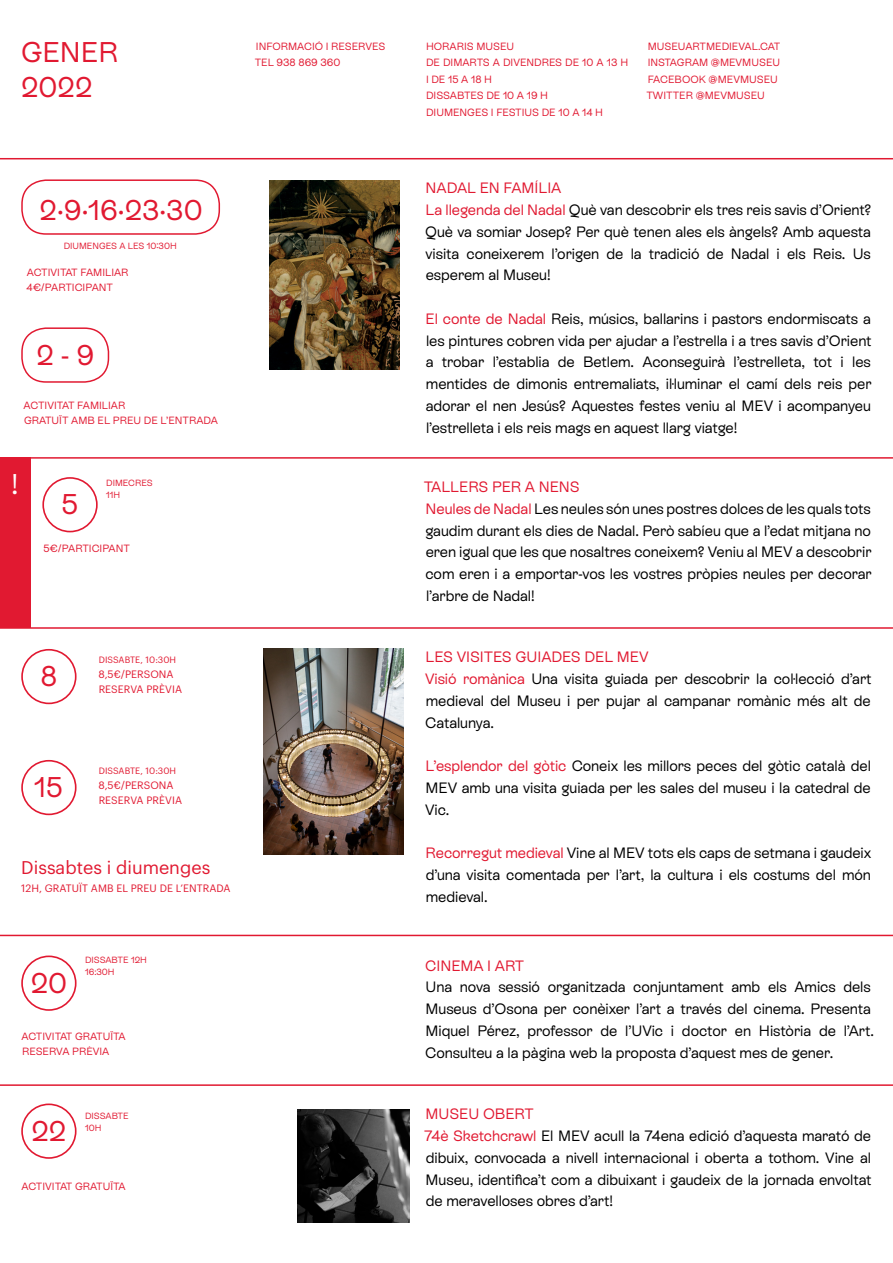
<style>
.page{position:relative;width:893px;height:1263px;background:#fff}
.page>*{position:absolute;margin:0;border:0;box-sizing:border-box;transform-origin:0 0}
.t1{font:28.5px/34.2px "Rebond Grotesque";color:#e11931}
.t2{font:28.5px "Rebond Grotesque";color:#fff}
.t3{font:18px "Graphik";color:#e11931}
.t4{font:15px/21.8px "Rebond Grotesque";letter-spacing:-.005em;color:#000}
.t5{font:15px "Rebond Grotesque";letter-spacing:-.005em;color:#e11931}
.t6{font:10.5px/16.5px "Rebond Grotesque";color:#e11931}
.t7{font:10.5px/15px "Graphik";letter-spacing:.005em;color:#e11931}
.t8{font:9px/12px "Rebond Grotesque";color:#e11931}
.t9{font:9px "Graphik";letter-spacing:.005em;color:#e11931}
.s1{color:#e11931}
</style>
<div class="page">
<div style="left:21px;top:327px;width:88px;height:56px;border:2px solid #e11931;border-radius:24px"></div>
<div style="left:42px;top:477px;width:56px;height:55px;border:2px solid #e11931;border-radius:50%"></div>
<div style="left:21px;top:1103px;width:56px;height:56px;border:2px solid #e11931;border-radius:50%"></div>
<hr style="left:0;top:158px;width:893px;height:1px;background:#e11931">
<hr style="left:0;top:457px;width:893px;height:2px;background:#e11931">
<hr style="left:0;top:627px;width:893px;height:2px;background:#e11931">
<hr style="left:0;top:1084px;width:893px;height:2px;background:#e11931">
<hr style="left:0;top:935px;width:893px;height:1px;background:#e11931">
<div style="left:0;top:457px;width:30px;height:171px;background:#e11931"></div>
<div style="left:21px;top:179px;width:199px;height:56px;border:2px solid #e11931;border-radius:24px"></div>
<img style="left:298px;top:1110px;width:112px;height:112px">
<img style="left:270px;top:180px;width:130px;height:189px">
<div style="left:21px;top:955px;width:56px;height:56px;border:2px solid #e11931;border-radius:50%"></div>
<div style="left:21px;top:649px;width:56px;height:55px;border:2px solid #e11931;border-radius:50%"></div>
<div style="left:21px;top:760px;width:56px;height:55px;border:2px solid #e11931;border-radius:50%"></div>
<img style="left:263px;top:648px;width:141px;height:206px">
<h1 class="t1" style="left:21px;top:34px;width:99px">GENER<br>2022</h1>
<p class="t6" style="left:255px;top:38px;width:132px">INFORMACIÓ I RESERVES<br>TEL 938 869 360</p>
<h1 class="t1" style="left:40px;top:192px;width:165px">2·9·16·23·30</h1>
<p class="t8" style="left:64px;top:239px;width:114px">DIUMENGES A LES 10:30H</p>
<p class="t6" style="left:26px;top:265px;width:104px;line-height:15px">ACTIVITAT FAMILIAR<br>4€/PARTICIPANT</p>
<h1 class="t1" style="left:37px;top:337px;width:59px">2 - 9</h1>
<p class="t6" style="left:24px;top:398px;width:196px;line-height:15px">ACTIVITAT FAMILIAR<br>GRATUÏT AMB EL PREU DE L’ENTRADA</p>
<h1 class="t2" style="left:11px;top:465px;width:8px">!</h1>
<h1 class="t1" style="left:62px;top:486px;width:18px">5</h1>
<p class="t8" style="left:106px;top:476px;width:48px">DIMECRES<br>11H</p>
<p class="t6" style="left:43px;top:540px;width:88px">5€/PARTICIPANT</p>
<h1 class="t1" style="left:40px;top:658px;width:18px">8</h1>
<h1 class="t1" style="left:35px;top:769px;width:30px">15</h1>
<p class="t9" style="left:99px;top:653px;width:79px">DISSABTE, 10:30H</p>
<p class="t7" style="left:99px;top:666px;width:85px">8,5€/PERSONA<br>RESERVA PRÈVIA</p>
<p class="t9" style="left:99px;top:764px;width:79px">DISSABTE, 10:30H</p>
<p class="t7" style="left:99px;top:777px;width:85px">8,5€/PERSONA<br>RESERVA PRÈVIA</p>
<p class="t3" style="left:21px;top:854px;width:191px">Dissabtes i diumenges</p>
<p class="t7" style="left:21px;top:879px;width:211px">12H, GRATUÏT AMB EL PREU DE L’ENTRADA</p>
<h1 class="t1" style="left:31px;top:965px;width:38px">20</h1>
<p class="t8" style="left:85px;top:954px;width:63px">DISSABTE 12H<br>16:30H</p>
<p class="t6" style="left:21px;top:1028px;width:106px;line-height:15px">ACTIVITAT GRATUÏTA<br>RESERVA PRÈVIA</p>
<h1 class="t1" style="left:31px;top:1113px;width:36px">22</h1>
<p class="t8" style="left:85px;top:1109px;width:45px">DISSABTE<br>10H</p>
<p class="t6" style="left:21px;top:1177px;width:106px">ACTIVITAT GRATUÏTA</p>
<p class="t6" style="left:426px;top:38px;width:204px">HORARIS MUSEU<br>DE DIMARTS A DIVENDRES DE 10 A 13 H<br>I DE 15 A 18 H<br>DISSABTES DE 10 A 19 H<br>DIUMENGES I FESTIUS DE 10 A 14 H</p>
<p class="t6" style="left:646px;top:38px;width:136px">MUSEUARTMEDIEVAL.CAT<br>INSTAGRAM @MEVMUSEU<br>FACEBOOK @MEVMUSEU<br>TWITTER @MEVMUSEU</p>
<p class="t4" style="left:425px;top:177px;width:448px"><span class="s1">NADAL EN FAMÍLIA<br>La llegenda del Nadal</span> Què van descobrir els tres reis savis d’Orient?<br>Què va somiar Josep? Per què tenen ales els àngels? Amb aquesta visita coneixerem l’origen de la tradició de Nadal i els Reis. Us esperem al Museu!</p>
<p class="t4" style="left:426px;top:307px;width:448px;text-align:justify"><span class="s1">El conte de Nadal</span> Reis, músics, ballarins i pastors endormiscats a les pintures cobren vida per ajudar a l’estrella i a tres savis d’Orient a trobar l’establia de Betlem. Aconseguirà l’estrelleta, tot i les mentides de dimonis entremaliats, il·luminar el camí dels reis per adorar el nen Jesús? Aquestes festes veniu al MEV i acompanyeu l’estrelleta i els reis mags en aquest llarg viatge!</p>
<p class="t4" style="left:424px;top:476px;width:449px"><span class="s1">TALLERS PER A NENS<br>Neules de Nadal</span> Les neules són unes postres dolces de les quals tots gaudim durant els dies de Nadal. Però sabíeu que a l’edat mitjana no eren igual que les que nosaltres coneixem? Veniu al MEV a descobrir com eren i a emportar-vos les vostres pròpies neules per decorar l’arbre de Nadal!</p>
<p class="t4" style="left:425px;top:646px;width:448px"><span class="s1">LES VISITES GUIADES DEL MEV<br>Visió romànica</span> Una visita guiada per descobrir la col·lecció d’art medieval del Museu i per pujar al campanar romànic més alt de Catalunya.</p>
<p class="t4" style="left:425px;top:754px;width:447px;text-align:justify"><span class="s1">L’esplendor del gòtic</span> Coneix les millors peces del gòtic català del MEV amb una visita guiada per les sales del museu i la catedral de Vic.</p>
<p class="t4" style="left:426px;top:841px;width:447px;text-align:justify"><span class="s1">Recorregut medieval</span> Vine al MEV tots els caps de setmana i gaudeix d’una visita comentada per l’art, la cultura i els costums del món medieval.</p>
<p class="t5" style="left:425px;top:955px;width:101px">CINEMA I ART</p>
<p class="t4" style="left:425px;top:976px;width:450px">Una nova sessió organitzada conjuntament amb els Amics dels Museus d’Osona per conèixer l’art a través del cinema. Presenta Miquel Pérez, professor de l’UVic i doctor en Història de l’Art.<br>Consulteu a la pàgina web la proposta d’aquest mes de gener.</p>
<p class="t4" style="left:424px;top:1103px;width:449px"><span class="s1">MUSEU OBERT<br>74è Sketchcrawl</span> El MEV acull la 74ena edició d’aquesta marató de dibuix, convocada a nivell internacional i oberta a tothom. Vine al Museu, identifica’t com a dibuixant i gaudeix de la jornada envoltat de meravelloses obres d’art!</p>
</div>
